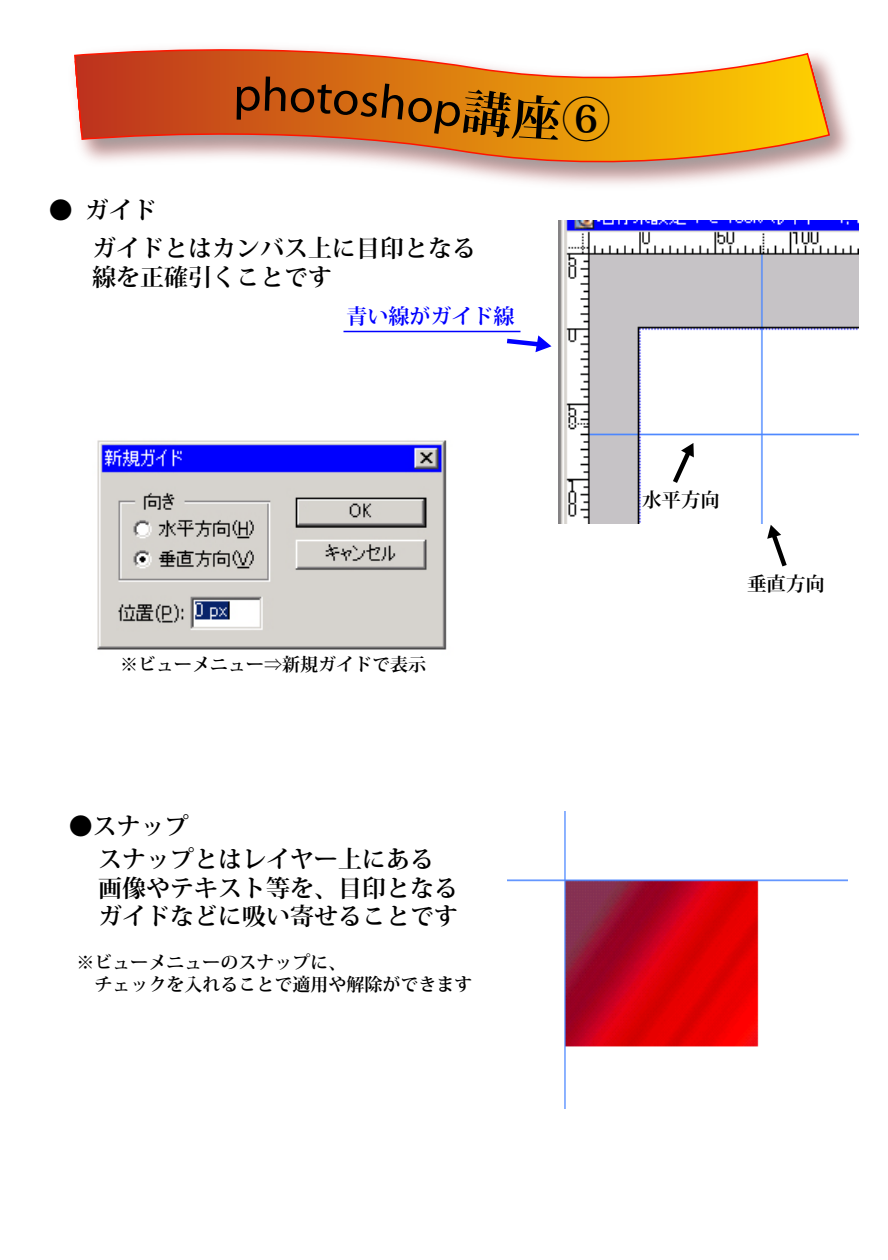
<style>
.page{position:relative;width:888px;height:1260px;background:#fff}
.page>*{position:absolute;margin:0;border:0;box-sizing:border-box;transform-origin:0 0}
.t1{font:700 48px "Koz Min Std";color:#000}
.t2{font:700 24px/38.4px "Koz Min Std";color:#000}
.t3{font:700 21px "Koz Min Std";color:#00f}
.t4{font:700 19.5px "Koz Min Std";color:#000}
.t5{font:700 18px/21.8px "Koz Min Std";color:#000}
</style>
<div class="page">
<svg style="left:73px;top:45px;width:758px;height:138px"></svg>
<img style="left:507px;top:812px;width:340px;height:296px">
<img style="left:97px;top:440px;width:350px;height:210px">
<img style="left:559px;top:220px;width:300px;height:303px">
<svg style="left:767px;top:525px;width:20px;height:42px"></svg>
<svg style="left:507px;top:335px;width:45px;height:18px"></svg>
<svg style="left:669px;top:443px;width:26px;height:45px"></svg>
<hr style="left:344px;top:331px;width:176px;height:1px;background:#00f">
<svg style="left:79px;top:77px;width:739px;height:65px;background:#dd8113"></svg>
<p class="t2" style="left:92px;top:191px;width:386px;text-indent:-44px">● ガイド<br>ガイドとはカンバス上に目印となる</p>
<p class="t2" style="left:92px;top:258px;width:242px">線を正確引くことです</p>
<p class="t3" style="left:346px;top:303px;width:169px">青い線がガイド線</p>
<h1 class="t1" style="left:561px;top:89px;width:51px">⑥</h1>
<p class="t5" style="left:120px;top:653px;width:307px">※ビューメニュー⇒新規ガイドで表示</p>
<p class="t2" style="left:98px;top:809px;width:337px;line-height:33.8px;text-indent:-29px">●スナップ<br>スナップとはレイヤー上にある</p>
<p class="t2" style="left:98px;top:874px;width:361px;line-height:28.5px">画像やテキスト等を、目印となるガイドなどに吸い寄せることです</p>
<p class="t5" style="left:94px;top:951px;width:379px;text-indent:-18px">※ビューメニューのスナップに、<br>チェックを入れることで適用や解除ができます</p>
<p class="t4" style="left:642px;top:487px;width:79px">水平方向</p>
<p class="t4" style="left:747px;top:571px;width:79px">垂直方向</p>
</div>
